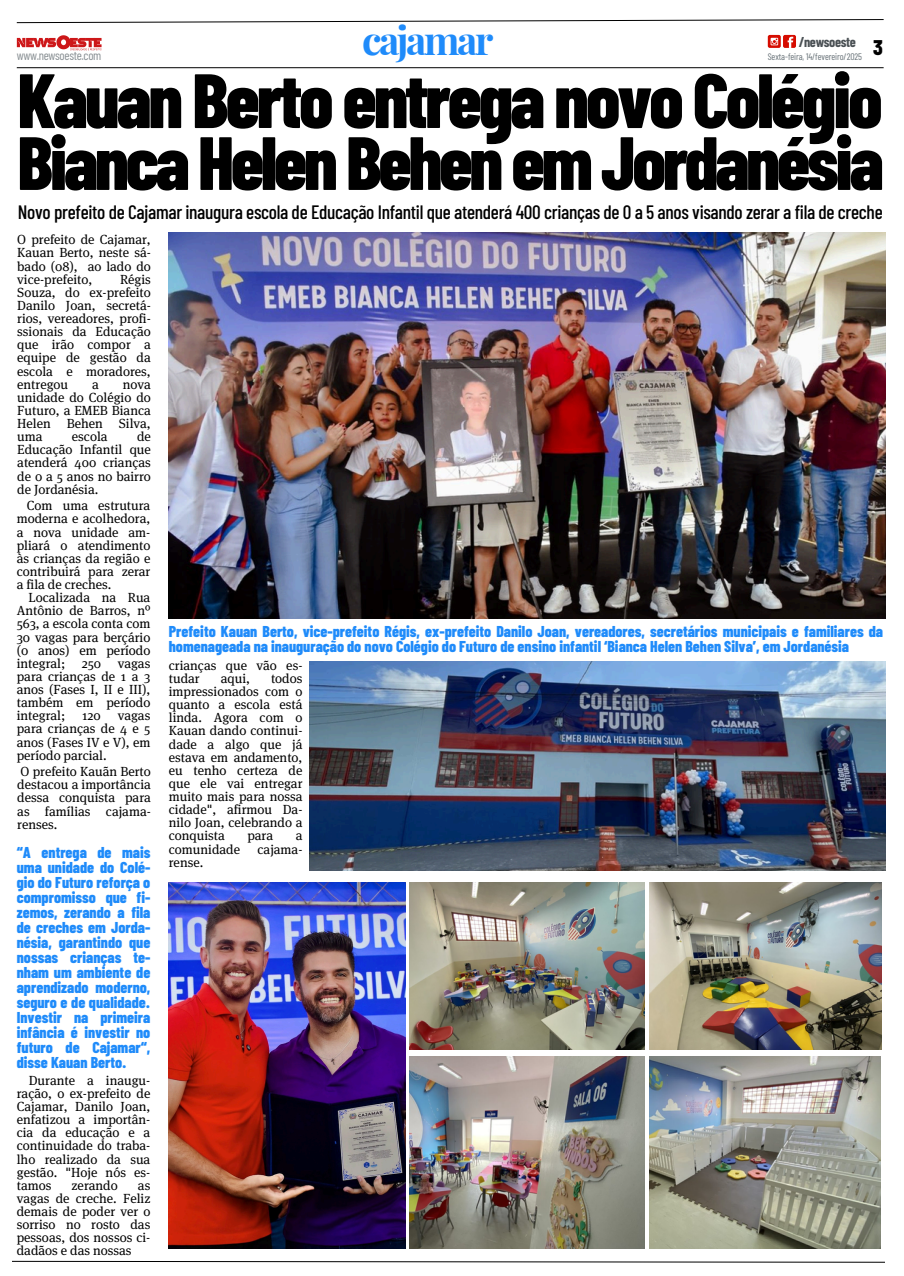
<style>
.page{position:relative;width:904px;height:1276px;background:#fff}
.page>*{position:absolute;margin:0;border:0;box-sizing:border-box;transform-origin:0 0}
.t1{font:800 76.75px "Barlow Condensed";letter-spacing:-.04em;color:#000}
.t2{font:800 75.25px "Barlow Condensed";letter-spacing:-.045em;color:#000}
.t3{font:700 39.25px "Playfair Display";letter-spacing:-.06em;color:#1f8bfa}
.t4{font:800 21.12px "Barlow Condensed";color:#000}
.t5{font:500 19.38px "Barlow Condensed";letter-spacing:-.015em;color:#000}
.t6{font:800 15.75px/15px "Barlow Condensed";color:#1f8bfa;text-align:justify}
.t7{font:700 14px "Barlow Condensed";letter-spacing:-.025em;color:#4a5054}
.t8{font:13.25px/13.1px "Meta Serif Pro";color:#000;text-align:justify}
.t9{font:12.62px "Barlow Condensed";letter-spacing:-.025em;color:#878e92}
.t10{font:9.5px "Barlow Condensed";letter-spacing:-.01em;color:#697379}
</style>
<div class="page">
<svg style="left:16px;top:19px;width:868px;height:5px"></svg>
<hr style="left:17px;top:67px;width:866px;height:1px;background:#000">
<svg style="left:17px;top:35px;width:85px;height:15px"></svg>
<svg style="left:768px;top:35px;width:13px;height:13px"></svg>
<svg style="left:770px;top:38px;width:8px;height:7px"></svg>
<svg style="left:783px;top:35px;width:13px;height:13px"></svg>
<svg style="left:786px;top:37px;width:7px;height:11px"></svg>
<svg style="left:12px;top:1260px;width:873px;height:3px"></svg>
<img style="left:169px;top:233px;width:716px;height:386px">
<img style="left:310px;top:662px;width:575px;height:209px">
<img style="left:410px;top:883px;width:234px;height:167px">
<img style="left:649px;top:883px;width:232px;height:167px">
<img style="left:410px;top:1056px;width:234px;height:192px">
<img style="left:649px;top:1056px;width:231px;height:192px">
<img style="left:169px;top:883px;width:236px;height:365px">
<p class="t3" style="left:362px;top:12px;width:133px">cajamar</p>
<h2 class="t7" style="left:798px;top:33px;width:59px">/newsoeste</h2>
<p class="t10" style="left:768px;top:50px;width:96px">Sexta-feira, 14/fevereiro/2025</p>
<h5 class="t4" style="left:873px;top:34px;width:11px">3</h5>
<p class="t9" style="left:17px;top:47px;width:86px">www.newsoeste.com</p>
<p class="t1" style="left:17px;top:51px;width:867px">Kauan Berto entrega novo Colégio</p>
<p class="t2" style="left:17px;top:115px;width:868px">BiancaHelenBehenemJordanésia</p>
<p class="t5" style="left:18px;top:200px;width:866px">Novo prefeito de Cajamar inaugura escola de Educação Infantil que atenderá 400 crianças de 0 a 5 anos visando zerar a fila de creche</p>
<p class="t8" style="left:17px;top:233px;width:135px">O prefeito de Cajamar, Kauan Berto, neste sá&shy;bado (08), ao lado do vice-prefeito,</p>
<p class="t8" style="left:17px;top:272px;width:135px;text-indent:103px">Régis Souza, do ex-prefeito Danilo Joan, secretá&shy;rios, vereadores, profi&shy;ssionais da Educação que irão compor a equipe de gestão da escola e moradores, entregou</p>
<p class="t8" style="left:17px;top:377px;width:135px;text-indent:105px">nova unidade do Colégio do Futuro, a EMEB Bianca Helen Behen Silva, uma</p>
<p class="t8" style="left:92px;top:377px;width:8px">a</p>
<p class="t8" style="left:17px;top:430px;width:135px;text-indent:120px">de Educação Infantil que atenderá 400 crianças de 0 a 5 anos no bairro de Jordanésia.</p>
<p class="t8" style="left:72px;top:430px;width:37px">escola</p>
<p class="t8" style="left:27px;top:499px;width:125px">Com uma estrutura</p>
<p class="t8" style="left:17px;top:512px;width:135px">moderna e acolhedora,</p>
<p class="t8" style="left:17px;top:525px;width:135px">a nova unidade am-</p>
<p class="t8" style="left:17px;top:538px;width:135px">pliará o atendimento</p>
<p class="t8" style="left:17px;top:552px;width:135px">às crianças da região e</p>
<p class="t8" style="left:17px;top:565px;width:135px">contribuirá para zerar</p>
<p class="t8" style="left:17px;top:578px;width:96px">a fila de creches.</p>
<p class="t8" style="left:28px;top:591px;width:123px">Localizada na Rua</p>
<p class="t8" style="left:17px;top:604px;width:135px">Antônio de Barros, nº</p>
<p class="t8" style="left:17px;top:617px;width:135px">563, a escola conta com</p>
<p class="t8" style="left:17px;top:630px;width:135px">30 vagas para berçário</p>
<p class="t8" style="left:17px;top:643px;width:135px">(0 anos) em período</p>
<p class="t8" style="left:17px;top:657px;width:135px">integral; 250 vagas</p>
<p class="t8" style="left:17px;top:670px;width:135px">para crianças de 1 a 3</p>
<p class="t8" style="left:17px;top:683px;width:135px">anos (Fases I, II e III),</p>
<p class="t8" style="left:17px;top:696px;width:135px">também em período</p>
<p class="t8" style="left:17px;top:709px;width:50px">integral;</p>
<p class="t8" style="left:82px;top:709px;width:20px">120</p>
<p class="t8" style="left:17px;top:709px;width:135px;text-indent:101px">vagas para crianças de 4 e 5 anos (Fases IV e V), em período parcial.</p>
<p class="t8" style="left:17px;top:765px;width:135px">O prefeito Kauãn Berto destacou a importância dessa conquista para as famílias cajama&shy;renses.</p>
<h1 class="t6" style="left:17px;top:845px;width:135px">“A entrega de mais uma unidade do Colé&shy;gio do Futuro reforça o compromisso que fi&shy;zemos, zerando a fila de creches em Jorda&shy;nésia, garantindo que nossas crianças te&shy;nham um ambiente de aprendizado moderno, seguro e de qualidade.<br>Investir na primeira infância é investir no futuro de Cajamar“, disse Kauan Berto.</h1>
<h6 class="t8" style="left:17px;top:1074px;width:135px;text-indent:12px">Durante a inaugu&shy;ração, o ex-prefeito de Cajamar, Danilo Joan, enfatizou a importân&shy;cia da educação e a continuidade do traba&shy;lho realizado da sua gestão. "Hoje nós es&shy;tamos</h6>
<h6 class="t8" style="left:72px;top:1179px;width:48px">zerando</h6>
<h6 class="t8" style="left:17px;top:1179px;width:135px;text-indent:121px">as vagas de creche. Feliz demais de poder ver o sorriso no rosto das pessoas, dos nossos ci&shy;dadãos e das nossas</h6>
<h3 class="t6" style="left:169px;top:623px;width:716px">Prefeito Kauan Berto, vice-prefeito Régis, ex-prefeito Danilo Joan, vereadores, secretários municipais e familiares da homenageada na inauguração do novo Colégio do Futuro de ensino infantil ‘Bianca Helen Behen Silva’, em Jordanésia</h3>
<p class="t8" style="left:169px;top:659px;width:135px">crianças que vão es&shy;tudar</p>
<p class="t8" style="left:169px;top:672px;width:135px;text-indent:102px">todos impressionados com o quanto a escola está linda. Agora com o Kauan dando continui&shy;dade a algo que já estava em andamento, eu tenho certeza de que ele vai entregar muito mais para nossa cidade", afirmou Da&shy;nilo Joan, celebrando a conquista</p>
<p class="t8" style="left:221px;top:672px;width:31px">aqui,</p>
<p class="t8" style="left:247px;top:829px;width:27px">para</p>
<p class="t8" style="left:296px;top:829px;width:8px">a</p>
<p class="t8" style="left:169px;top:842px;width:73px">comunidade</p>
<p class="t8" style="left:257px;top:842px;width:46px">cajama-</p>
<p class="t8" style="left:169px;top:855px;width:36px">rense.</p>
</div>
